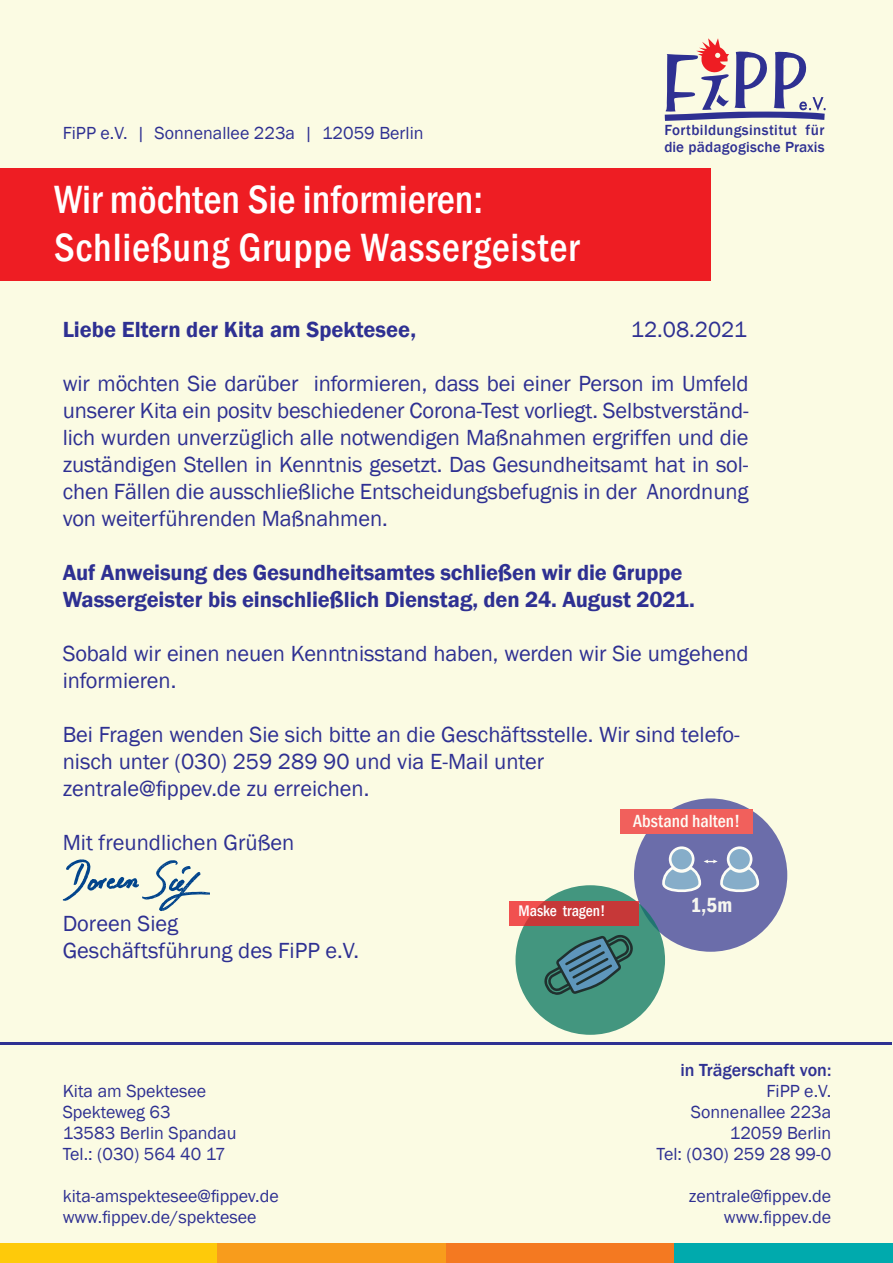
<style>
.page{position:relative;width:893px;height:1263px;background:#fbfbe3}
.page>*{position:absolute;margin:0;border:0;box-sizing:border-box;transform-origin:0 0}
.t1{font:500 condensed 40.5px/48.6px "Franklin Gothic";letter-spacing:.02em;color:#fff}
.t2{font:22.5px/27px "Franklin Gothic";color:#2e3092}
.t3{font:600 22.5px/27px "Franklin Gothic";letter-spacing:-.005em;color:#2e3092}
.t4{font:600 condensed 21.15px "Franklin Gothic";color:#f4f5f5}
.t5{font:18px/21px "Franklin Gothic";color:#2e3092}
.t6{font:500 18px "Franklin Gothic";color:#2e3092}
.t7{font:500 condensed 18px "Franklin Gothic";color:#fff}
.t8{font:500 condensed 15.75px "Franklin Gothic";color:#fff}
.t9{font:500 15.15px/17.2px "Franklin Gothic";letter-spacing:.025em;color:#2e3092}
</style>
<div class="page">
<div style="left:0;top:168px;width:710px;height:113px;background:#ee1d23"></div>
<hr style="left:1px;top:1041px;width:891px;height:3px;background:#2e3092">
<svg style="left:665px;top:38px;width:161px;height:83px"></svg>
<div style="left:0;top:1244px;width:218px;height:19px;background:#feca0a"></div>
<div style="left:218px;top:1244px;width:228px;height:19px;background:#f89c1c"></div>
<div style="left:446px;top:1244px;width:228px;height:19px;background:#f47921"></div>
<div style="left:675px;top:1244px;width:218px;height:19px;background:#00aaad"></div>
<div style="left:634px;top:798px;width:153px;height:154px;background:#6b6daa;border-radius:50%"></div>
<div style="left:621px;top:809px;width:132px;height:25px;background:#f1605c"></div>
<svg style="left:670px;top:848px;width:23px;height:23px"></svg>
<div style="left:669px;top:846px;width:25px;height:26px;border:3px solid #fff;border-radius:50%"></div>
<svg style="left:728px;top:848px;width:23px;height:23px"></svg>
<div style="left:727px;top:846px;width:25px;height:26px;border:3px solid #fff;border-radius:50%"></div>
<svg style="left:662px;top:859px;width:98px;height:33px"></svg>
<svg style="left:63px;top:859px;width:146px;height:52px"></svg>
<div style="left:515px;top:885px;width:150px;height:150px;background:#43967f;border-radius:50%"></div>
<svg style="left:544px;top:935px;width:89px;height:60px"></svg>
<svg style="left:509px;top:901px;width:130px;height:24px;background:#cd3c3c"></svg>
<p class="t5" style="left:63px;top:123px;width:362px">FiPP e.V. | Sonnenallee 223a | 12059 Berlin</p>
<h1 class="t1" style="left:54px;top:174px;width:527px">Wir möchten Sie informieren:<br>Schließung Gruppe Wassergeister</h1>
<p class="t9" style="left:664px;top:121px;width:162px">Fortbildungsinstitut für die pädagogische Praxis</p>
<p class="t3" style="left:63px;top:316px;width:355px">Liebe Eltern der Kita am Spektesee,</p>
<p class="t2" style="left:631px;top:317px;width:118px">12.08.2021</p>
<p class="t2" style="left:63px;top:371px;width:688px;text-align:justify">wir möchten Sie darüber informieren, dass bei einer Person im Umfeld unserer Kita ein positv beschiedener Corona-Test vorliegt. Selbstverständ&shy;lich wurden unverzüglich alle notwendigen Maßnahmen ergriffen und die zuständigen Stellen in Kenntnis gesetzt. Das Gesundheitsamt hat in sol&shy;chen Fällen die ausschließliche Entscheidungsbefugnis in der Anordnung von weiterführenden Maßnahmen.</p>
<p class="t3" style="left:63px;top:559px;width:634px">Auf Anweisung des Gesundheitsamtes schließen wir die Gruppe<br>Wassergeister bis einschließlich Dienstag, den 24. August 2021.</p>
<p class="t2" style="left:63px;top:641px;width:687px">Sobald wir einen neuen Kenntnisstand haben, werden wir Sie umgehend informieren.</p>
<p class="t2" style="left:63px;top:722px;width:679px">Bei Fragen wenden Sie sich bitte an die Geschäftsstelle. Wir sind telefo&shy;nisch unter (030) 259 289 90 und via E-Mail unter<br>zentrale@fippev.de zu erreichen.</p>
<p class="t2" style="left:63px;top:830px;width:233px">Mit freundlichen Grüßen</p>
<p class="t7" style="left:633px;top:810px;width:108px">Abstand halten!</p>
<p class="t2" style="left:63px;top:911px;width:298px">Doreen Sieg<br>Geschäftsführung des FiPP e.V.</p>
<p class="t5" style="left:63px;top:1080px;width:175px">Kita am Spektesee<br>Spekteweg 63<br>13583 Berlin Spandau<br>Tel.: (030) 564 40 17</p>
<p class="t5" style="left:63px;top:1186px;width:218px">kita-amspektesee@fippev.de www.fippev.de/spektesee</p>
<p class="t8" style="left:518px;top:900px;width:89px">Maske tragen!</p>
<p class="t4" style="left:690px;top:890px;width:43px">1,5m</p>
<p class="t6" style="left:680px;top:1058px;width:152px">in Trägerschaft von:</p>
<p class="t5" style="left:657px;top:1081px;width:176px;text-align:right">FiPP e.V.<br>Sonnenallee 223a<br>12059 Berlin<br>Tel: (030) 259 28 99-0</p>
<p class="t5" style="left:689px;top:1186px;width:144px;text-align:right">zentrale@fippev.de www.fippev.de</p>
</div>
